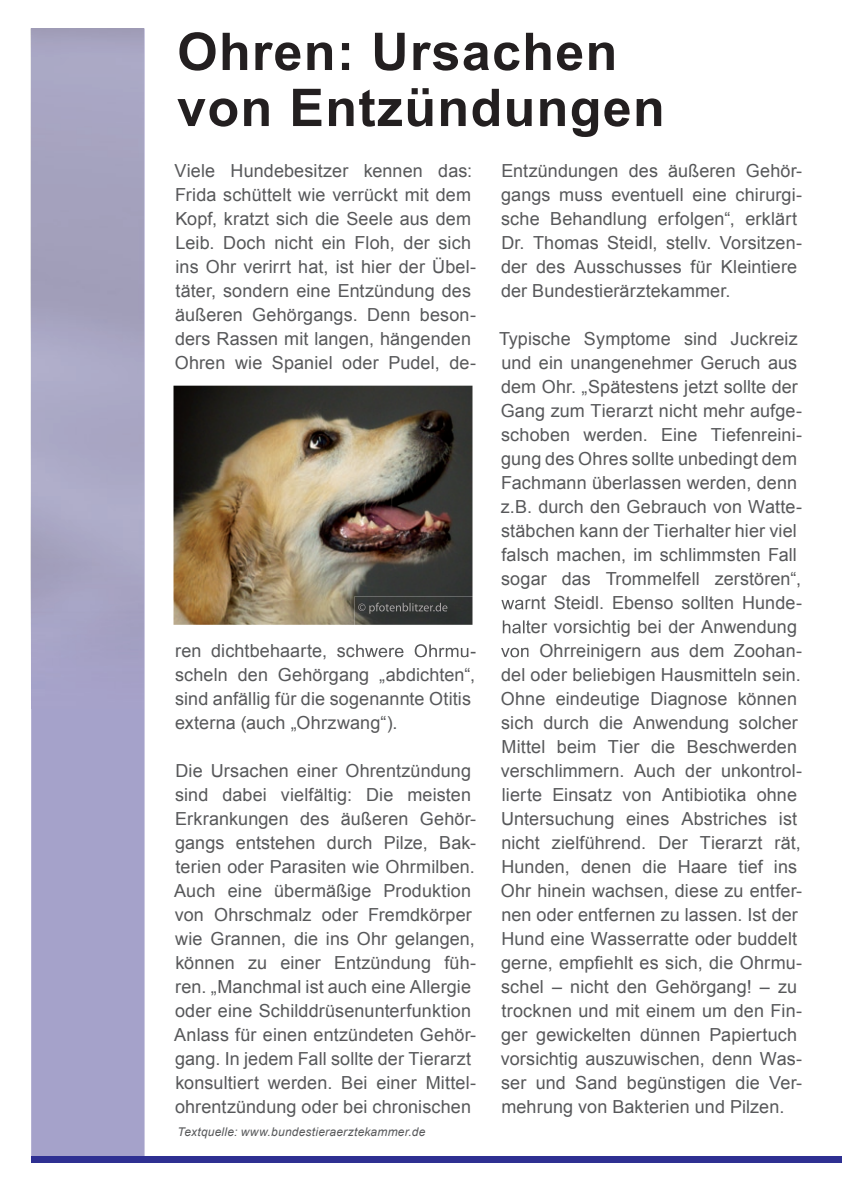
<style>
.page{position:relative;width:842px;height:1191px;background:#fff}
.page>*{position:absolute;margin:0;border:0;box-sizing:border-box;transform-origin:0 0}
.t1{font:700 52px/56px "Arial";letter-spacing:.025em;color:#231f20}
.t2{font:18px/24px "Arial";letter-spacing:.005em;color:#57585a}
.t3{font:italic 12px "Arial";letter-spacing:.02em;color:#57585a}
</style>
<div class="page">
<div style="left:31px;top:28px;width:114px;height:1129px;background:#a5a2ca"></div>
<div style="left:31px;top:1157px;width:811px;height:6px;background:#2e3092"></div>
<img style="left:31px;top:28px;width:113px;height:680px">
<img style="left:173px;top:386px;width:299px;height:239px">
<img style="left:472px;top:596px;width:54px;height:38px">
<img style="left:354px;top:644px;width:122px;height:12px">
<img style="left:501px;top:596px;width:25px;height:13px">
<img style="left:503px;top:620px;width:23px;height:14px">
<img style="left:501px;top:647px;width:25px;height:9px">
<img style="left:354px;top:596px;width:118px;height:29px">
<img style="left:358px;top:602px;width:89px;height:11px">
<h1 class="t1" style="left:177px;top:25px;width:489px">Ohren: Ursachen von Entzündungen</h1>
<p class="t2" style="left:174px;top:159px;width:303px">Viele Hundebesitzer kennen das:<br>Frida schüttelt wie verrückt mit dem Kopf, kratzt sich die Seele aus dem Leib. Doch nicht ein Floh, der sich ins Ohr verirrt hat, ist hier der Übel&shy;täter, sondern eine Entzündung des äußeren Gehörgangs. Denn beson&shy;ders Rassen mit langen, hängenden Ohren wie Spaniel oder Pudel, de-</p>
<p class="t2" style="left:175px;top:639px;width:303px">ren dichtbehaarte, schwere Ohrmu&shy;scheln den Gehörgang „abdichten“, sind anfällig für die sogenannte Otitis externa (auch „Ohrzwang“).</p>
<p class="t2" style="left:174px;top:759px;width:303px">Die Ursachen einer Ohrentzündung sind dabei vielfältig: Die meisten Erkrankungen des äußeren Gehör&shy;gangs entstehen durch Pilze, Bak&shy;terien oder Parasiten wie Ohrmilben.<br>Auch eine übermäßige Produktion von Ohrschmalz oder Fremdkörper wie Grannen, die ins Ohr gelangen, können zu einer Entzündung füh&shy;ren. „Manchmal ist auch eine Allergie oder eine Schilddrüsenunterfunktion Anlass für einen entzündeten Gehör&shy;gang. In jedem Fall sollte der Tierarzt konsultiert werden. Bei einer Mittel&shy;ohrentzündung oder bei chronischen</p>
<p class="t3" style="left:178px;top:1124px;width:249px">Textquelle: www.bundestieraerztekammer.de</p>
<p class="t2" style="left:501px;top:159px;width:303px">Entzündungen des äußeren Gehör&shy;gangs muss eventuell eine chirurgi&shy;sche Behandlung erfolgen“, erklärt Dr. Thomas Steidl, stellv. Vorsitzen&shy;der des Ausschusses für Kleintiere der Bundestierärztekammer.</p>
<p class="t2" style="left:499px;top:327px;width:304px">Typische Symptome sind Juckreiz und ein unangenehmer Geruch aus dem Ohr. „Spätestens jetzt sollte der Gang zum Tierarzt nicht mehr aufge&shy;schoben werden. Eine Tiefenreini&shy;gung des Ohres sollte unbedingt dem Fachmann überlassen werden, denn z.B. durch den Gebrauch von Watte&shy;stäbchen kann der Tierhalter hier viel falsch machen, im schlimmsten Fall sogar das Trommelfell zerstören“, warnt Steidl. Ebenso sollten Hunde&shy;halter vorsichtig bei der Anwendung von Ohrreinigern aus dem Zoohan&shy;del oder beliebigen Hausmitteln sein.<br>Ohne eindeutige Diagnose können sich durch die Anwendung solcher Mittel beim Tier die Beschwerden verschlimmern. Auch der unkontrol&shy;lierte Einsatz von Antibiotika ohne Untersuchung eines Abstriches ist nicht zielführend. Der Tierarzt rät, Hunden, denen die Haare tief ins Ohr hinein wachsen, diese zu entfer&shy;nen oder entfernen zu lassen. Ist der Hund eine Wasserratte oder buddelt gerne, empfiehlt es sich, die Ohrmu&shy;schel – nicht den Gehörgang! – zu trocknen und mit einem um den Fin&shy;ger gewickelten dünnen Papiertuch vorsichtig auszuwischen, denn Was&shy;ser und Sand begünstigen die Ver&shy;mehrung von Bakterien und Pilzen.</p>
</div>
